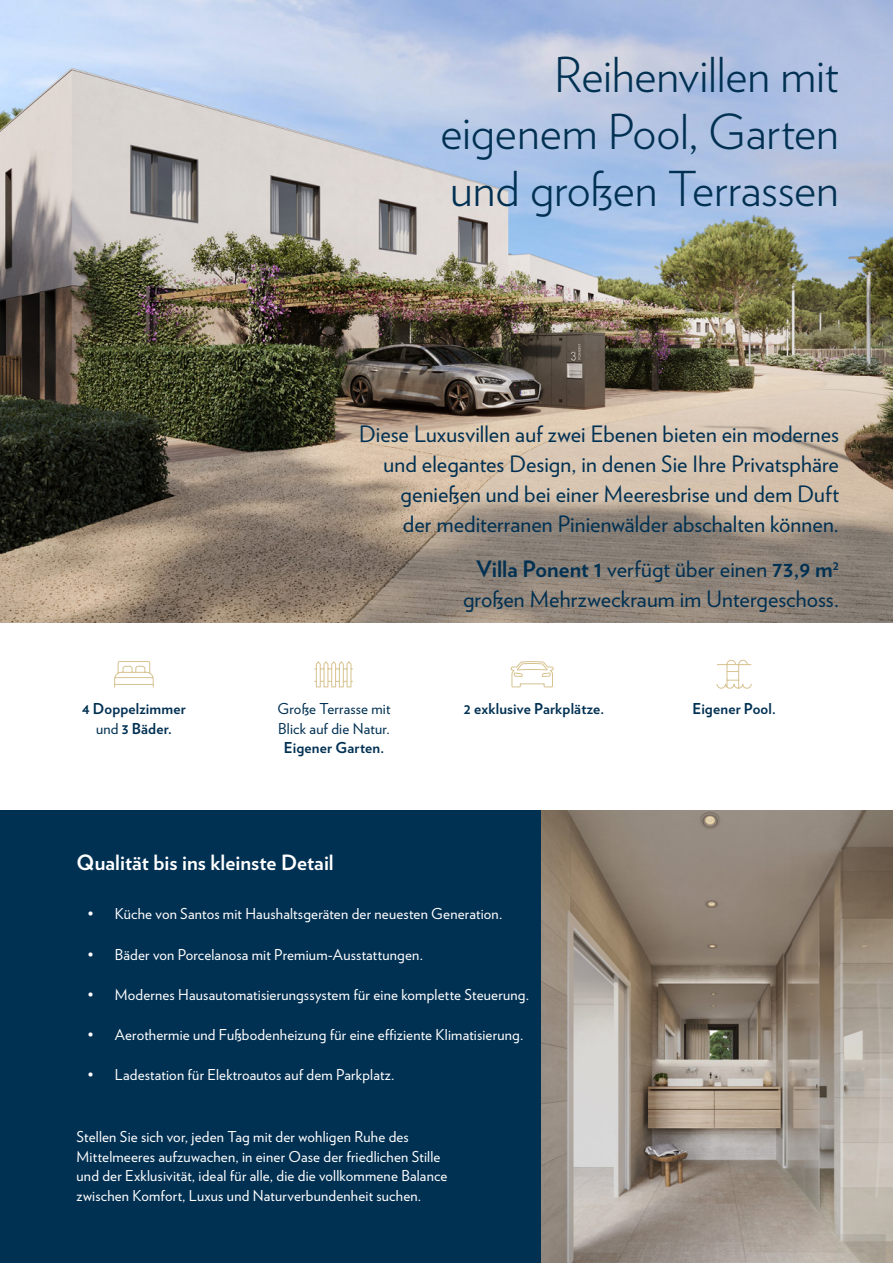
<style>
.page{position:relative;width:893px;height:1263px;background:#fff}
.page>*{position:absolute;margin:0;border:0;box-sizing:border-box;transform-origin:0 0}
.t1{font:300 48px/57px "Verlag";letter-spacing:-.005em;color:#003052;text-align:justify}
.t2{font:22.5px/30px "Verlag";letter-spacing:.005em;color:#003052;text-align:right}
.t3{font:700 21px "Verlag";color:#fff}
.t4{font:15px/19.5px "Verlag";letter-spacing:.015em;color:#fff}
.t5{font:700 15px/19.6px "Verlag";letter-spacing:.01em;color:#003052;text-align:center}
.t6{font:15px "Verlag";letter-spacing:.01em;color:#003052}
.s1{font-weight:700}
.s2{font-weight:400}
</style>
<div class="page">
<img style="left:0;top:0;width:893px;height:623px">
<div style="left:0;top:810px;width:893px;height:453px;background:#003052"></div>
<img style="left:541px;top:810px;width:352px;height:453px">
<svg style="left:114px;top:661px;width:40px;height:27px"></svg>
<svg style="left:510px;top:661px;width:44px;height:27px"></svg>
<svg style="left:716px;top:659px;width:36px;height:30px"></svg>
<svg style="left:314px;top:661px;width:39px;height:27px"></svg>
<h1 class="t1" style="left:440px;top:44px;width:400px;text-indent:114px">Reihenvillen mit eigenem Pool, Garten und großen Terrassen</h1>
<h2 class="t2" style="left:359px;top:418px;width:481px">Diese Luxusvillen auf zwei Ebenen bieten ein modernes und elegantes Design, in denen Sie Ihre Privatsphäre genießen und bei einer Meeresbrise und dem Duft<br>der mediterranen Pinienwälder abschalten können.</h2>
<h2 class="t2" style="left:463px;top:553px;width:377px;text-align:center"><span class="s1">Villa Ponent 1</span> verfügt über einen <span class="s1">73,9 m</span><sup>2 </sup>großen Mehrzweckraum im Untergeschoss.</h2>
<p class="t5" style="left:82px;top:698px;width:105px">4 Doppelzimmer <span class="s2">und</span> 3 Bäder.</p>
<p class="t6" style="left:277px;top:697px;width:115px">Große Terrasse mit</p>
<p class="t5" style="left:464px;top:698px;width:142px">2 exklusive Parkplätze.</p>
<p class="t5" style="left:692px;top:698px;width:85px">Eigener Pool.</p>
<p class="t6" style="left:278px;top:717px;width:113px">Blick auf die Natur.</p>
<p class="t5" style="left:284px;top:737px;width:102px">Eigener Garten.</p>
<h3 class="t3" style="left:77px;top:846px;width:259px">Qualität bis ins kleinste Detail</h3>
<p class="t4" style="left:88px;top:903px;width:416px">• Küche von Santos mit Haushaltsgeräten der neuesten Generation.</p>
<p class="t4" style="left:88px;top:943px;width:337px">• Bäder von Porcelanosa mit Premium-Ausstattungen.</p>
<p class="t4" style="left:88px;top:984px;width:443px">• Modernes Hausautomatisierungssystem für eine komplette Steuerung.</p>
<p class="t4" style="left:88px;top:1024px;width:437px">• Aerothermie und Fußbodenheizung für eine effiziente Klimatisierung.</p>
<p class="t4" style="left:88px;top:1064px;width:308px">• Ladestation für Elektroautos auf dem Parkplatz.</p>
<p class="t4" style="left:77px;top:1126px;width:372px">Stellen Sie sich vor, jeden Tag mit der wohligen Ruhe des Mittelmeeres aufzuwachen, in einer Oase der friedlichen Stille und der Exklusivität, ideal für alle, die die vollkommene Balance zwischen Komfort, Luxus und Naturverbundenheit suchen.</p>
</div>
